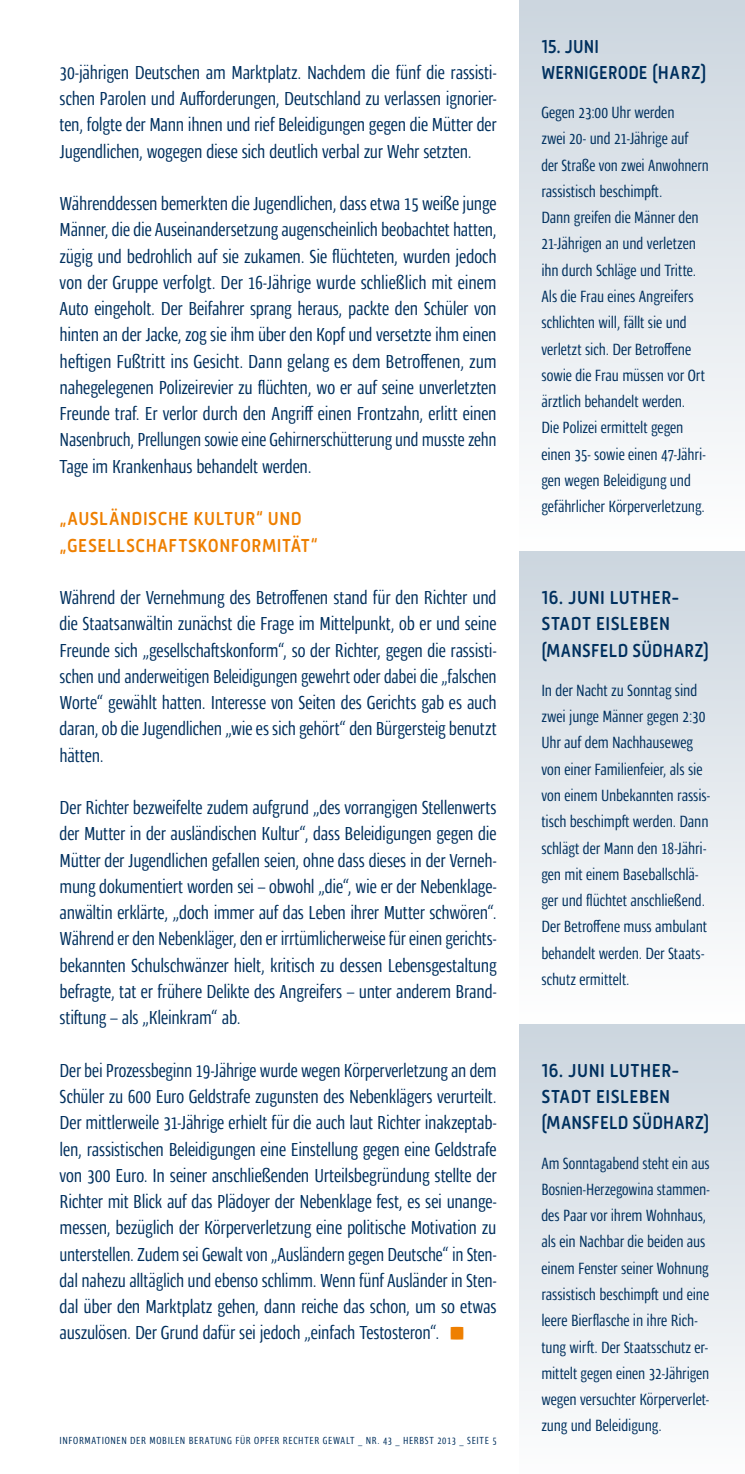
<style>
.page{position:relative;width:745px;height:1474px;background:#fff}
.page>*{position:absolute;margin:0;border:0;box-sizing:border-box;transform-origin:0 0}
.t1{font:19.25px/26.2px "Ardoise Pro Tight";letter-spacing:-.01em;color:#00305e;text-align:justify}
.t2{font:500 19.25px/26.2px "Mic 32 New Rounded";letter-spacing:.02em;color:#00305e;scale:.9 1}
.t3{font:500 19.25px/26.2px "Mic 32 New Rounded";letter-spacing:.03em;color:#ee7f00;scale:.9 1}
.t4{font:500 19.25px/26.2px "Mic 32 New Rounded";letter-spacing:.02em;color:#00305e;scale:.86 1}
.t5{font:16.62px/26.2px "Ardoise Pro Tight";letter-spacing:-.005em;color:#00305e}
.t6{font:10.5px "Ardoise Pro Tight";letter-spacing:.055em;color:#00305e}
.s1{font-size:35px;color:#ee7f00}
</style>
<div class="page">
<div style="left:518px;top:1024px;width:226px;height:449px;background:linear-gradient(to bottom,#ccd5df,#fcfdfd)"></div>
<div style="left:518px;top:551px;width:226px;height:473px;background:linear-gradient(to bottom,#cbd5df,#fffefe)"></div>
<div style="left:518px;top:0;width:226px;height:551px;background:linear-gradient(to bottom,#ccd5df,#fefefe)"></div>
<hr style="left:518px;top:0;width:226px;height:1px;background:#ccd6df">
<p class="t1" style="left:60px;top:57px;width:438px">30-jährigen Deutschen am Marktplatz. Nachdem die fünf die rassisti&shy;schen Parolen und Aufforderungen, Deutschland zu verlassen ignorier&shy;ten, folgte der Mann ihnen und rief Beleidigungen gegen die Mütter der Jugendlichen, wogegen diese sich deutlich verbal zur Wehr setzten.</p>
<p class="t1" style="left:60px;top:189px;width:438px">Währenddessen bemerkten die Jugendlichen, dass etwa 15 weiße junge Männer, die die Auseinandersetzung augenscheinlich beobachtet hatten, zügig und bedrohlich auf sie zukamen. Sie flüchteten, wurden jedoch von der Gruppe verfolgt. Der 16-Jährige wurde schließlich mit einem Auto eingeholt. Der Beifahrer sprang heraus, packte den Schüler von hinten an der Jacke, zog sie ihm über den Kopf und versetzte ihm einen heftigen Fußtritt ins Gesicht. Dann gelang es dem Betroffenen, zum nahegelegenen Polizeirevier zu flüchten, wo er auf seine unverletzten Freunde traf. Er verlor durch den Angriff einen Frontzahn, erlitt einen Nasenbruch, Prellungen sowie eine Gehirnerschütterung und musste zehn Tage im Krankenhaus behandelt werden.</p>
<p class="t3" style="left:60px;top:505px;width:270px">„AUSLÄNDISCHE KULTUR“ UND „GESE</p>
<p class="t3" style="left:107px;top:532px;width:235px">LLSCHAFTSKONFORMITÄT“</p>
<p class="t1" style="left:60px;top:582px;width:438px">Während der Vernehmung des Betroffenen stand für den Richter und die Staatsanwältin zunächst die Frage im Mittelpunkt, ob er und seine Freunde sich „gesellschaftskonform“, so der Richter, gegen die rassisti&shy;schen und anderweitigen Beleidigungen gewehrt oder dabei die „falschen Worte“ gewählt hatten. Interesse von Seiten des Gerichts gab es auch daran, ob die Jugendlichen „wie es sich gehört“ den Bürgersteig benutzt hätten.</p>
<p class="t1" style="left:59px;top:792px;width:438px">Der Richter bezweifelte zudem aufgrund „des vorrangigen Stellenwerts der Mutter in der ausländischen Kultur“, dass Beleidigungen gegen die Mütter der Jugendlichen gefallen seien, ohne dass dieses in der Verneh&shy;mung dokumentiert worden sei – obwohl „die“, wie er der Nebenklage&shy;anwältin erklärte, „doch immer auf das Leben ihrer Mutter schwören“.<br>Während er den Nebenkläger, den er irrtümlicherweise für einen gerichts&shy;bekannten Schulschwänzer hielt, kritisch zu dessen Lebensgestaltung befragte, tat er frühere Delikte des Angreifers – unter anderem Brand&shy;stiftung – als „Kleinkram“ ab.</p>
<p class="t1" style="left:60px;top:1055px;width:438px">Der bei Prozessbeginn 19-Jährige wurde wegen Körperverletzung an dem Schüler zu 600 Euro Geldstrafe zugunsten des Nebenklägers verurteilt.<br>Der mittlerweile 31-Jährige erhielt für die auch laut Richter inakzeptab&shy;len, rassistischen Beleidigungen eine Einstellung gegen eine Geldstrafe von 300 Euro. In seiner anschließenden Urteilsbegründung stellte der Richter mit Blick auf das Plädoyer der Nebenklage fest, es sei unange&shy;messen, bezüglich der Körperverletzung eine politische Motivation zu unterstellen. Zudem sei Gewalt von „Ausländern gegen Deutsche“ in Sten&shy;dal nahezu alltäglich und ebenso schlimm. Wenn fünf Ausländer in Sten&shy;dal über den Marktplatz gehen, dann reiche das schon, um so etwas auszulösen. Der Grund dafür sei jedoch „einfach Testosteron“. <span class="s1">■</span></p>
<p class="t6" style="left:60px;top:1432px;width:438px">INFORMATIONEN DER MOBILEN BERATUNG FÜR OPFER RECHTER GEWALT _ NR. 43 _ HERBST 2013 _ SEITE 5</p>
<p class="t4" style="left:541px;top:33px;width:193px">15. JUNI<br>WERNIGERODE (HARZ)</p>
<p class="t5" style="left:541px;top:98px;width:169px">Gegen 23:00 Uhr werden<br>zwei 20- und 21-Jährige auf der Straße von zwei Anwohnern rassistisch beschimpft.<br>Dann greifen die Männer den<br>21-Jährigen an und verletzen ihn durch Schläge und Tritte.<br>Als die Frau eines Angreifers schlichten will, fällt sie und verletzt sich. Der Betroffene sowie die Frau müssen vor Ort ärztlich behandelt werden.<br>Die Polizei ermittelt gegen einen 35- sowie einen 47-Jähri&shy;gen wegen Beleidigung und gefährlicher Körperverletzung.</p>
<p class="t2" style="left:541px;top:584px;width:188px">16. JUNI LUTHER-<br>STADT EISLEBEN (MANSFELD SÜDHARZ)</p>
<p class="t5" style="left:541px;top:675px;width:170px">In der Nacht zu Sonntag sind zwei junge Männer gegen 2:30<br>Uhr auf dem Nachhauseweg von einer Familienfeier, als sie von einem Unbekannten rassis&shy;tisch beschimpft werden. Dann schlägt der Mann den 18-Jähri&shy;gen mit einem Baseballschlä&shy;ger und flüchtet anschließend.<br>Der Betroffene muss ambulant behandelt werden. Der Staats&shy;schutz ermittelt.</p>
<p class="t2" style="left:541px;top:1057px;width:188px">16. JUNI LUTHER-<br>STADT EISLEBEN (MANSFELD SÜDHARZ)</p>
<p class="t5" style="left:541px;top:1148px;width:170px">Am Sonntagabend steht ein aus<br>Bosnien-Herzegowina stammen&shy;des Paar vor ihrem Wohnhaus, als ein Nachbar die beiden aus einem Fenster seiner Wohnung rassistisch beschimpft und eine leere Bierflasche in ihre Rich&shy;tung wirft. Der Staatsschutz er&shy;mittelt gegen einen 32-Jährigen wegen versuchter Körperverlet&shy;zung und Beleidigung.</p>
</div>
